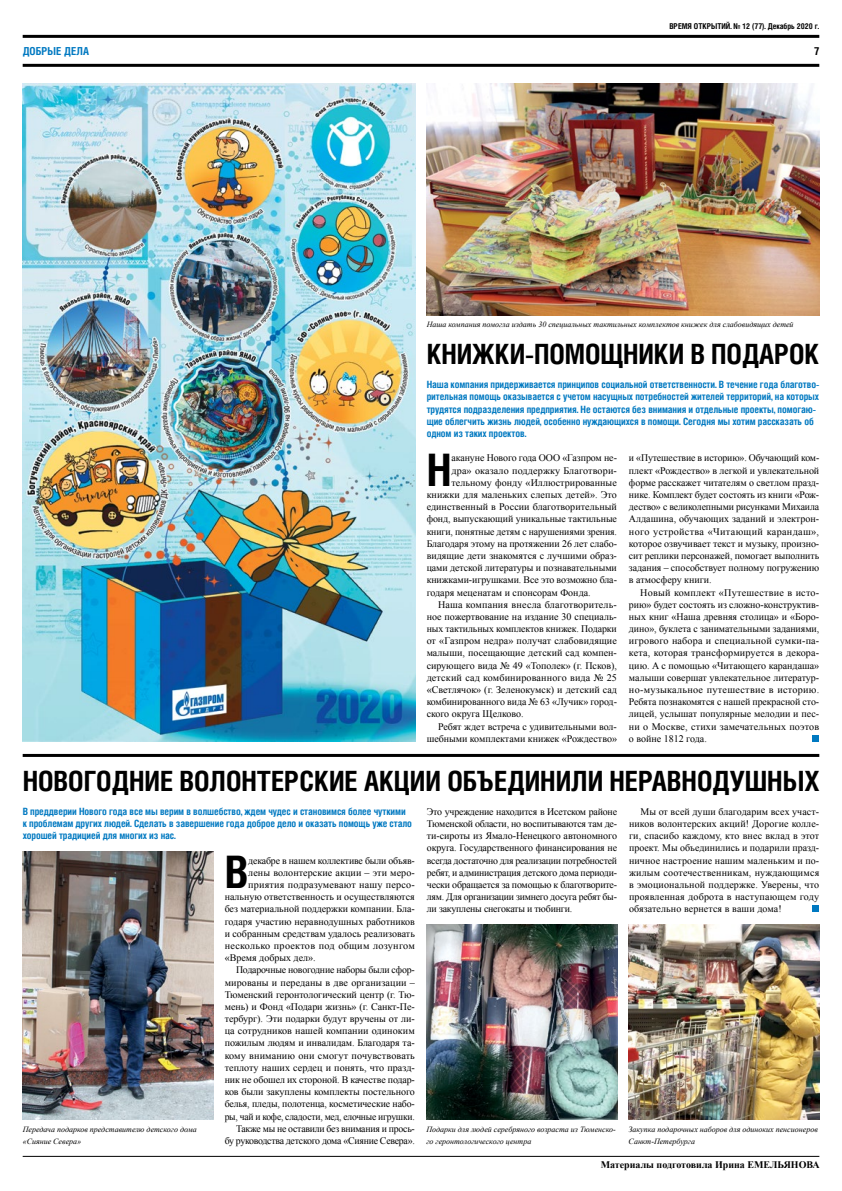
<style>
.page{position:relative;width:842px;height:1191px;background:#fff}
.page>*{position:absolute;margin:0;border:0;box-sizing:border-box;transform-origin:0 0}
.t1{font:700 44.8px "Helios Cond";color:#000}
.t2{font:700 27.9px "Helios Cond";color:#000}
.t3{font:700 11px "Helios Cond";letter-spacing:.005em;color:#0079c1}
.t4{font:700 11px "Helios Cond";color:#000}
.t5{font:10px/12.2px "Times New Roman";letter-spacing:-.005em;color:#000;text-align:justify}
.t6{font:700 10px/12.2px "Helios Cond";letter-spacing:-.01em;color:#0079c1}
.t7{font:10px "Times New Roman";letter-spacing:.015em;color:#000}
.t8{font:10px "Times New Roman";letter-spacing:-.025em;color:#000}
.t9{font:10px "Times New Roman";letter-spacing:-.025em;color:#000;scale:.96 1}
.t10{font:700 10px "Times New Roman";color:#000}
.t11{font:10px "Times New Roman";letter-spacing:.025em;color:#000}
.t12{font:10px "Times New Roman";letter-spacing:.02em;color:#000}
.t13{font:italic 8px/12.2px "Times New Roman";color:#000}
.t14{font:700 8px "Helios Cond";color:#000}
</style>
<div class="page">
<hr style="left:23px;top:35px;width:796px;height:3px;background:#000">
<hr style="left:23px;top:64px;width:796px;height:3px;background:#000">
<div style="left:812px;top:735px;width:7px;height:6px;background:#0079c1"></div>
<div style="left:812px;top:905px;width:7px;height:7px;background:#0079c1"></div>
<img style="left:427px;top:84px;width:392px;height:231px">
<img style="left:23px;top:851px;width:190px;height:268px">
<hr style="left:23px;top:754px;width:796px;height:3px;background:#000">
<hr style="left:23px;top:1156px;width:796px;height:1px;background:#000">
<img style="left:426px;top:924px;width:191px;height:195px">
<img style="left:629px;top:924px;width:190px;height:195px">
<img style="left:23px;top:84px;width:392px;height:657px">
<p class="t3" style="left:23px;top:45px;width:68px">ДОБРЫЕ ДЕЛА</p>
<p class="t14" style="left:669px;top:22px;width:151px">ВРЕМЯ ОТКРЫТИЙ. № 12 (77). Декабрь 2020 г.</p>
<p class="t4" style="left:814px;top:45px;width:7px">7</p>
<p class="t13" style="left:427px;top:318px;width:368px">Наша компания помогла издать 30 специальных тактильных комплектов книжек для слабовидящих детей</p>
<h2 class="t2" style="left:427px;top:337px;width:394px">КНИЖКИ-ПОМОЩНИКИ В ПОДАРОК</h2>
<p class="t6" style="left:427px;top:378px;width:394px">Наша компания придерживается принципов социальной ответственности. В течение года благотво&shy;рительная помощь оказывается с учетом насущных потребностей жителей территорий, на которых трудятся подразделения предприятия. Не остаются без внимания и отдельные проекты, помогаю&shy;щие облегчить жизнь людей, особенно нуждающихся в помощи. Сегодня мы хотим рассказать об одном из таких проектов.</p>
<h1 class="t1" style="left:427px;top:443px;width:26px">Н</h1>
<p class="t5" style="left:451px;top:452px;width:167px">акануне Нового года ООО «Газпром не-</p>
<p class="t7" style="left:451px;top:463px;width:167px">дра» оказало поддержку Благотвори-</p>
<p class="t5" style="left:451px;top:476px;width:167px">тельному фонду «Иллюстрированные</p>
<p class="t5" style="left:427px;top:488px;width:192px">книжки для маленьких слепых детей». Это</p>
<p class="t5" style="left:427px;top:500px;width:192px">единственный в России благотворительный</p>
<p class="t5" style="left:427px;top:513px;width:192px">фонд, выпускающий уникальные тактильные</p>
<p class="t5" style="left:427px;top:525px;width:192px">книги, понятные детям с нарушениями зрения.</p>
<p class="t5" style="left:427px;top:537px;width:192px">Благодаря этому на протяжении 26 лет слабо-</p>
<p class="t5" style="left:427px;top:549px;width:192px">видящие дети знакомятся с лучшими образ-</p>
<p class="t5" style="left:427px;top:561px;width:192px">цами детской литературы и познавательными</p>
<p class="t5" style="left:427px;top:573px;width:192px">книжками-игрушками. Все это возможно бла-</p>
<p class="t5" style="left:427px;top:586px;width:166px">годаря меценатам и спонсорам Фонда.</p>
<p class="t7" style="left:438px;top:597px;width:180px">Наша компания внесла благотворитель-</p>
<p class="t5" style="left:427px;top:610px;width:192px">ное пожертвование на издание 30 специаль-</p>
<p class="t5" style="left:427px;top:622px;width:192px">ных тактильных комплектов книжек. Подарки</p>
<p class="t5" style="left:427px;top:634px;width:192px">от «Газпром недра» получат слабовидящие</p>
<p class="t5" style="left:427px;top:647px;width:192px">малыши, посещающие детский сад компен-</p>
<p class="t5" style="left:427px;top:659px;width:192px">сирующего вида № 49 «Тополек» (г. Псков),</p>
<p class="t7" style="left:427px;top:670px;width:192px">детский сад комбинированного вида № 25</p>
<p class="t5" style="left:427px;top:683px;width:192px">«Светлячок» (г. Зеленокумск) и детский сад</p>
<p class="t5" style="left:427px;top:695px;width:192px">комбинированного вида № 63 «Лучик» город-</p>
<p class="t5" style="left:427px;top:708px;width:98px">ского округа Щелково.</p>
<p class="t5" style="left:438px;top:720px;width:180px">Ребят ждет встреча с удивительными вол-</p>
<p class="t5" style="left:427px;top:732px;width:192px">шебными комплектами книжек «Рождество»</p>
<p class="t5" style="left:629px;top:452px;width:192px">и «Путешествие в историю». Обучающий ком&shy;плект «Рождество» в легкой и увлекательной форме расскажет читателям о светлом празд&shy;нике. Комплект будет состоять из книги «Рож&shy;дество» с великолепными рисунками Михаила Алдашина, обучающих заданий и электрон&shy;ного устройства «Читающий карандаш», которое озвучивает текст и музыку, произно&shy;сит реплики персонажей, помогает выполнить задания – способствует полному погружению в атмосферу книги.</p>
<p class="t5" style="left:629px;top:586px;width:192px;text-indent:11px">Новый комплект «Путешествие в исто&shy;рию» будет состоять из сложно-конструктив&shy;ных книг «Наша древняя столица» и «Боро&shy;дино», буклета с занимательными заданиями, игрового набора и специальной сумки-па&shy;кета, которая трансформируется в декора&shy;цию. А с помощью «Читающего карандаша» малыши совершат увлекательное литератур&shy;но-музыкальное путешествие в историю.<br>Ребята познакомятся с нашей прекрасной сто&shy;лицей, услышат популярные мелодии и пес&shy;ни о Москве, стихи замечательных поэтов о войне 1812 года.</p>
<h2 class="t2" style="left:23px;top:764px;width:798px">НОВОГОДНИЕ ВОЛОНТЕРСКИЕ АКЦИИ ОБЪЕДИНИЛИ НЕРАВНОДУШНЫХ</h2>
<p class="t6" style="left:23px;top:805px;width:391px">В преддверии Нового года все мы верим в волшебство, ждем чудес и становимся более чуткими к проблемам других людей. Сделать в завершение года доброе дело и оказать помощь уже стало хорошей традицией для многих из нас.</p>
<p class="t13" style="left:23px;top:1122px;width:176px">Передача подарков представителю детского дома «Сияние Севера»</p>
<h1 class="t1" style="left:225px;top:845px;width:25px">В</h1>
<p class="t5" style="left:248px;top:854px;width:168px">декабре в нашем коллективе были объяв-</p>
<p class="t5" style="left:248px;top:866px;width:168px">лены волонтерские акции – эти меро-</p>
<p class="t12" style="left:248px;top:878px;width:168px">приятия подразумевают нашу персо-</p>
<p class="t5" style="left:225px;top:890px;width:192px">нальную ответственность и осуществляются</p>
<p class="t5" style="left:225px;top:902px;width:192px">без материальной поддержки компании. Бла-</p>
<p class="t5" style="left:225px;top:915px;width:192px">годаря участию неравнодушных работников</p>
<p class="t5" style="left:225px;top:927px;width:192px">и собранным средствам удалось реализовать</p>
<p class="t11" style="left:225px;top:939px;width:192px">несколько проектов под общим лозунгом</p>
<p class="t5" style="left:225px;top:951px;width:92px">«Время добрых дел».</p>
<p class="t5" style="left:236px;top:963px;width:180px">Подарочные новогодние наборы были сфор-</p>
<p class="t5" style="left:225px;top:976px;width:192px">мированы и переданы в две организации –</p>
<p class="t5" style="left:225px;top:988px;width:192px">Тюменский геронтологический центр (г. Тю-</p>
<p class="t5" style="left:225px;top:1000px;width:192px">мень) и Фонд «Подари жизнь» (г. Санкт-Пе-</p>
<p class="t5" style="left:225px;top:1012px;width:192px">тербург). Эти подарки будут вручены от ли-</p>
<p class="t5" style="left:225px;top:1024px;width:192px">ца сотрудников нашей компании одиноким</p>
<p class="t5" style="left:225px;top:1036px;width:192px">пожилым людям и инвалидам. Благодаря та-</p>
<p class="t5" style="left:225px;top:1049px;width:192px">кому вниманию они смогут почувствовать</p>
<p class="t5" style="left:225px;top:1061px;width:192px">теплоту наших сердец и понять, что празд-</p>
<p class="t5" style="left:225px;top:1073px;width:192px">ник не обошел их стороной. В качестве подар-</p>
<p class="t5" style="left:225px;top:1085px;width:192px">ков были закуплены комплекты постельного</p>
<p class="t5" style="left:225px;top:1097px;width:192px">белья, пледы, полотенца, косметические набо-</p>
<p class="t9" style="left:225px;top:1109px;width:200px">ры, чай и кофе, сладости, мед, елочные игрушки.</p>
<p class="t8" style="left:236px;top:1121px;width:180px">Также мы не оставили без внимания и прось-</p>
<p class="t8" style="left:225px;top:1133px;width:192px">бу руководства детского дома «Сияние Севера».</p>
<p class="t5" style="left:427px;top:805px;width:192px">Это учреждение находится в Исетском районе Тюменской области, но воспитываются там де&shy;ти-сироты из Ямало-Ненецкого автономного округа. Государственного финансирования не всегда достаточно для реализации потребностей ребят, и администрация детского дома периоди&shy;чески обращается за помощью к благотворите&shy;лям. Для организации зимнего досуга ребят бы&shy;ли закуплены снегокаты и тюбинги.</p>
<p class="t5" style="left:629px;top:805px;width:192px;text-indent:11px">Мы от всей души благодарим всех участ&shy;ников волонтерских акций! Дорогие колле&shy;ги, спасибо каждому, кто внес вклад в этот проект. Мы объединились и подарили празд&shy;ничное настроение нашим маленьким и по&shy;жилым соотечественникам, нуждающимся в эмоциональной поддержке. Уверены, что проявленная доброта в наступающем году обязательно вернется в ваши дома!</p>
<p class="t13" style="left:426px;top:1122px;width:191px">Подарки для людей серебряного возраста из Тюменско&shy;го геронтологического центра</p>
<p class="t13" style="left:629px;top:1122px;width:191px">Закупка подарочных наборов для одиноких пенсионеров<br>Санкт-Петербурга</p>
<p class="t10" style="left:601px;top:1158px;width:220px">Материалы подготовила Ирина ЕМЕЛЬЯНОВА</p>
</div>
